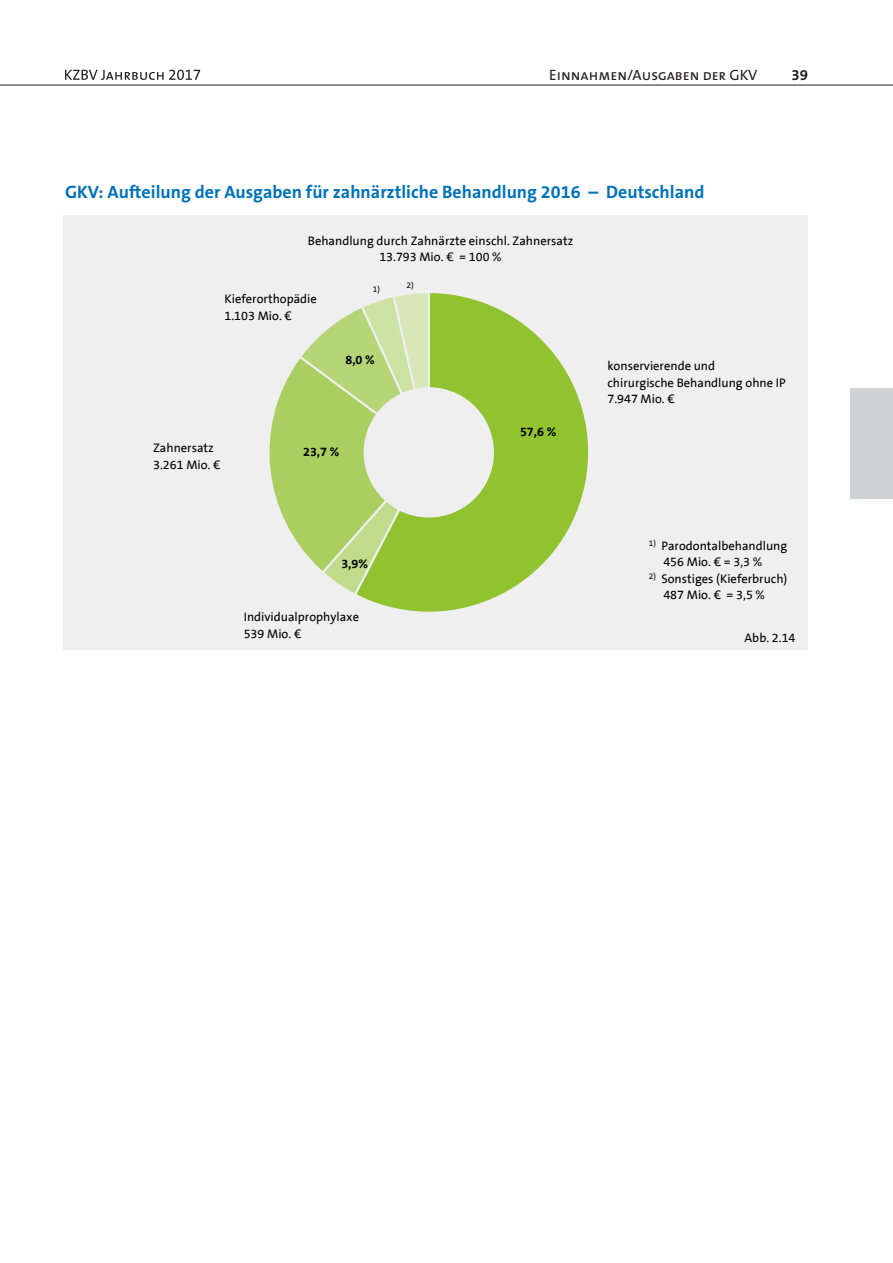
<style>
.page{position:relative;width:893px;height:1263px;background:#fff}
.page>*{position:absolute;margin:0;border:0;box-sizing:border-box;transform-origin:0 0}
.t1{font:700 18px "The Sans B Plus W7";color:#0072bc}
.t2{font:15px "The Sans Caps";color:#231f20}
.t3{font:700 15px "The Sans B Plus W7";color:#231f20}
.t4{font:12.6px/16.4px "The Sans B5";color:#000}
.t5{font:700 12.6px "The Sans B7";color:#000}
.t6{font:8.4px "The Sans B5";color:#000}
</style>
<div class="page">
<hr style="left:0;top:85px;width:893px;height:1px;background:#231f20">
<svg style="left:65px;top:70px;width:135px;height:10px"></svg>
<div style="left:64px;top:215px;width:744px;height:435px;background:#efefef"></div>
<svg style="left:360px;top:293px;width:229px;height:319px;fill:#91c230"></svg>
<svg style="left:269px;top:293px;width:161px;height:303px"></svg>
<div style="left:850px;top:388px;width:43px;height:111px;background:#d1d2d4"></div>
<p class="t2" style="left:549px;top:62px;width:210px">Einnahmen/Ausgaben der GKV</p>
<p class="t3" style="left:791px;top:65px;width:18px">39</p>
<h1 class="t1" style="left:65px;top:180px;width:641px">GKV: Aufteilung der Ausgaben für zahnärztliche Behandlung 2016 – Deutschland</h1>
<p class="t4" style="left:308px;top:232px;width:267px;text-align:center">Behandlung durch Zahnärzte einschl. Zahnersatz<br>13.793 Mio. € = 100 %</p>
<p class="t4" style="left:225px;top:291px;width:94px">Kieferorthopädie<br>1.103 Mio. €</p>
<p class="t6" style="left:373px;top:283px;width:9px">1)</p>
<p class="t6" style="left:406px;top:280px;width:9px">2)</p>
<p class="t4" style="left:153px;top:440px;width:69px">Zahnersatz<br>3.261 Mio. €</p>
<p class="t5" style="left:345px;top:352px;width:31px">8,0 %</p>
<p class="t5" style="left:303px;top:444px;width:38px">23,7 %</p>
<p class="t5" style="left:341px;top:556px;width:28px">3,9%</p>
<p class="t4" style="left:244px;top:609px;width:117px">Individualprophylaxe<br>539 Mio. €</p>
<p class="t5" style="left:520px;top:424px;width:38px">57,6 %</p>
<p class="t4" style="left:607px;top:358px;width:180px">konservierende und<br>chirurgische Behandlung ohne IP<br>7.947 Mio. €</p>
<p class="t4" style="left:663px;top:538px;width:125px;text-indent:-15px"><sup>1)</sup> Parodontalbehandlung<br>456 Mio. € = 3,3 %</p>
<p class="t4" style="left:663px;top:570px;width:126px;text-indent:-15px"><sup>2)</sup> Sonstiges (Kieferbruch)<br>487 Mio. € = 3,5 %</p>
<p class="t4" style="left:745px;top:629px;width:52px">Abb. 2.14</p>
</div>
